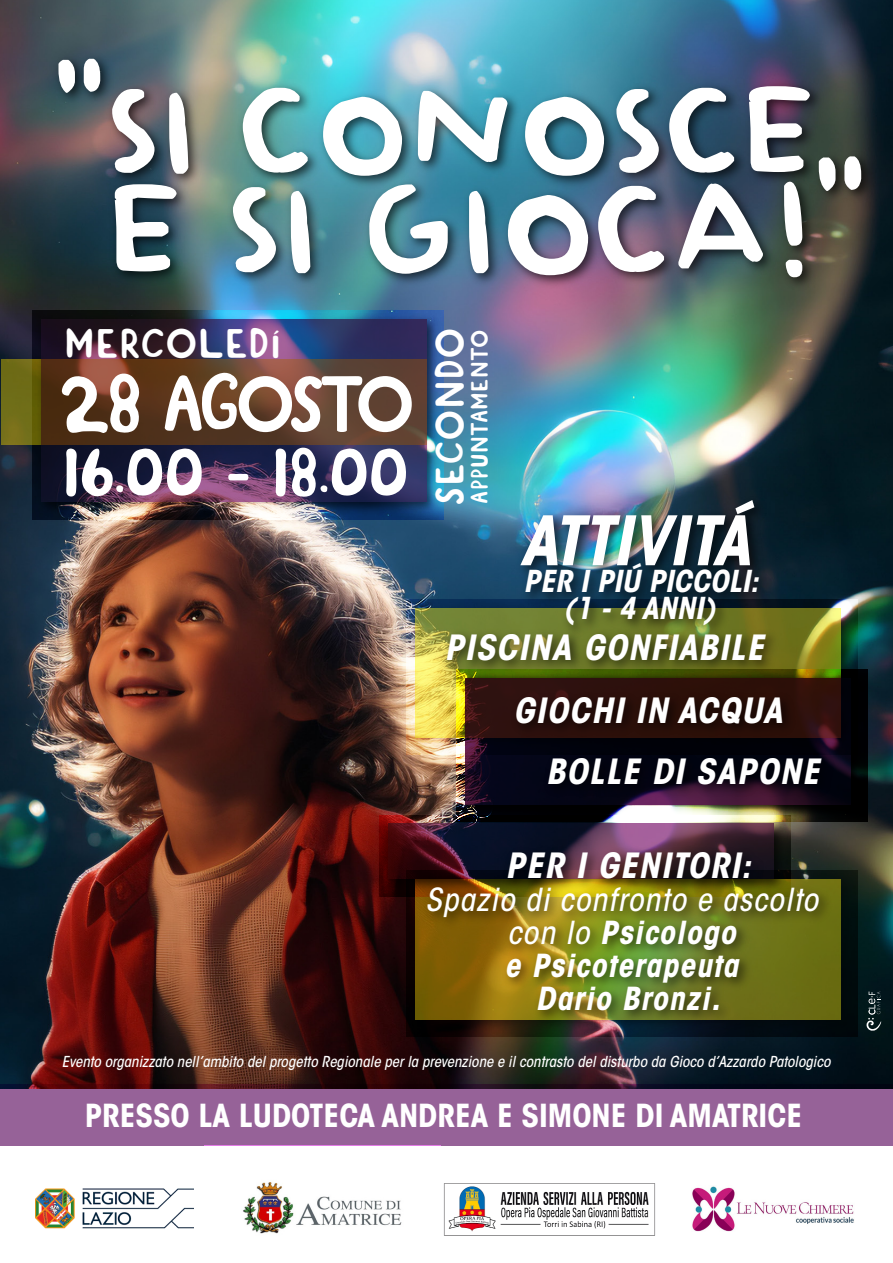
<style>
.page{position:relative;width:893px;height:1263px;background:#fff}
.page>*{position:absolute;margin:0;border:0;box-sizing:border-box;transform-origin:0 0}
.t1{font:149.7px "Baby Doll";color:#fff}
.t2{font:147.45px "Baby Doll";color:#fff}
.t3{font:79.5px "Sirukota";letter-spacing:-.015em;color:#fff}
.t4{font:italic 700 condensed 67.5px "ITC Avant Garde Std";color:#fff}
.t5{font:66px "Sirukota";letter-spacing:.04em;color:#fff}
.t6{font:42px "Sirukota";letter-spacing:.1em;color:#fff}
.t7{font:40.5px "Sirukota";letter-spacing:.1em;color:#fff}
.t8{font:italic 700 condensed 34.5px "ITC Avant Garde Std";letter-spacing:.04em;color:#fff}
.t9{font:italic 700 condensed 31.5px/33px "ITC Avant Garde Std";letter-spacing:.04em;color:#fff;text-align:center}
.t10{font:700 condensed 31.5px "ITC Avant Garde Std";color:#fff}
.t11{font:italic 700 condensed 30px/27px "ITC Avant Garde Std";color:#fff;text-align:center}
.t12{font:24px "Sirukota";letter-spacing:.1em;color:#fff}
.t13{font:italic 500 condensed 15px "ITC Avant Garde Std";color:#fff}
.s1{font-weight:500}
.s2{font-size:34.5px}
</style>
<div class="page">
<img style="left:0;top:0;width:893px;height:1084px">
<img style="left:36px;top:1188px;width:157px;height:41px">
<svg style="left:2px;top:360px;width:31px;height:85px;fill:#6f6e18"></svg>
<img style="left:33px;top:310px;width:411px;height:209px">
<svg style="left:42px;top:319px;width:385px;height:183px"></svg>
<img style="left:45px;top:44px;width:791px;height:189px">
<img style="left:98px;top:141px;width:782px;height:192px">
<svg style="left:866px;top:991px;width:15px;height:40px"></svg>
<img style="left:692px;top:1186px;width:162px;height:45px">
<img style="left:443px;top:1183px;width:213px;height:53px">
<img style="left:243px;top:1182px;width:159px;height:52px">
<img style="left:407px;top:599px;width:451px;height:156px">
<svg style="left:415px;top:608px;width:425px;height:129px"></svg>
<img style="left:406px;top:870px;width:452px;height:167px">
<img style="left:457px;top:669px;width:411px;height:153px">
<svg style="left:465px;top:678px;width:385px;height:126px"></svg>
<img style="left:436px;top:622px;width:347px;height:65px">
<img style="left:505px;top:685px;width:296px;height:65px">
<img style="left:537px;top:746px;width:302px;height:65px">
<img style="left:512px;top:491px;width:264px;height:154px">
<img style="left:379px;top:815px;width:411px;height:81px">
<svg style="left:388px;top:824px;width:385px;height:55px"></svg>
<img style="left:417px;top:840px;width:429px;height:197px">
<svg style="left:0;top:1084px;width:893px;height:61px;fill:#966298"></svg>
<h2 class="t2" style="left:54px;top:53px;width:766px">“SI CONOSCE</h2>
<h1 class="t1" style="left:107px;top:151px;width:758px">E SI GIOCA!”</h1>
<h3 class="t6" style="left:66px;top:323px;width:215px">MERCOLEDÍ</h3>
<h3 class="t3" style="left:58px;top:365px;width:356px">28 AGOSTO</h3>
<h3 class="t5" style="left:64px;top:441px;width:344px">16.00 - 18.00</h3>
<h3 class="t7" style="left:430px;top:504px;width:177px;rotate:-90deg">SECONDO</h3>
<h3 class="t12" style="left:468px;top:503px;width:174px;rotate:-90deg">APPUNTAMENTO</h3>
<h3 class="t4" style="left:520px;top:498px;width:231px">ATTIVITÁ</h3>
<h3 class="t11" style="left:523px;top:568px;width:237px">PER I PIÚ PICCOLI: (1 - 4 ANNI)</h3>
<h3 class="t8" style="left:444px;top:625px;width:321px">PISCINA GONFIABILE</h3>
<h3 class="t8" style="left:513px;top:688px;width:270px">GIOCHI IN ACQUA</h3>
<h3 class="t8" style="left:546px;top:749px;width:275px">BOLLE DI SAPONE</h3>
<h3 class="t8" style="left:505px;top:843px;width:247px">PER I GENITORI:</h3>
<h3 class="t9" style="left:425px;top:883px;width:394px"><span class="s1">Spazio di confronto e ascolto con lo</span> Psicologo<br>e Psicoterapeuta<br>Dario Bronzi<span class="s2">.</span></h3>
<p class="t13" style="left:62px;top:1052px;width:770px">Evento organizzato nell’ambito del progetto Regionale per la prevenzione e il contrasto del disturbo da Gioco d’Azzardo Patologico</p>
<h3 class="t10" style="left:85px;top:1096px;width:719px">PRESSO LA LUDOTECA ANDREA E SIMONE DI AMATRICE</h3>
</div>
